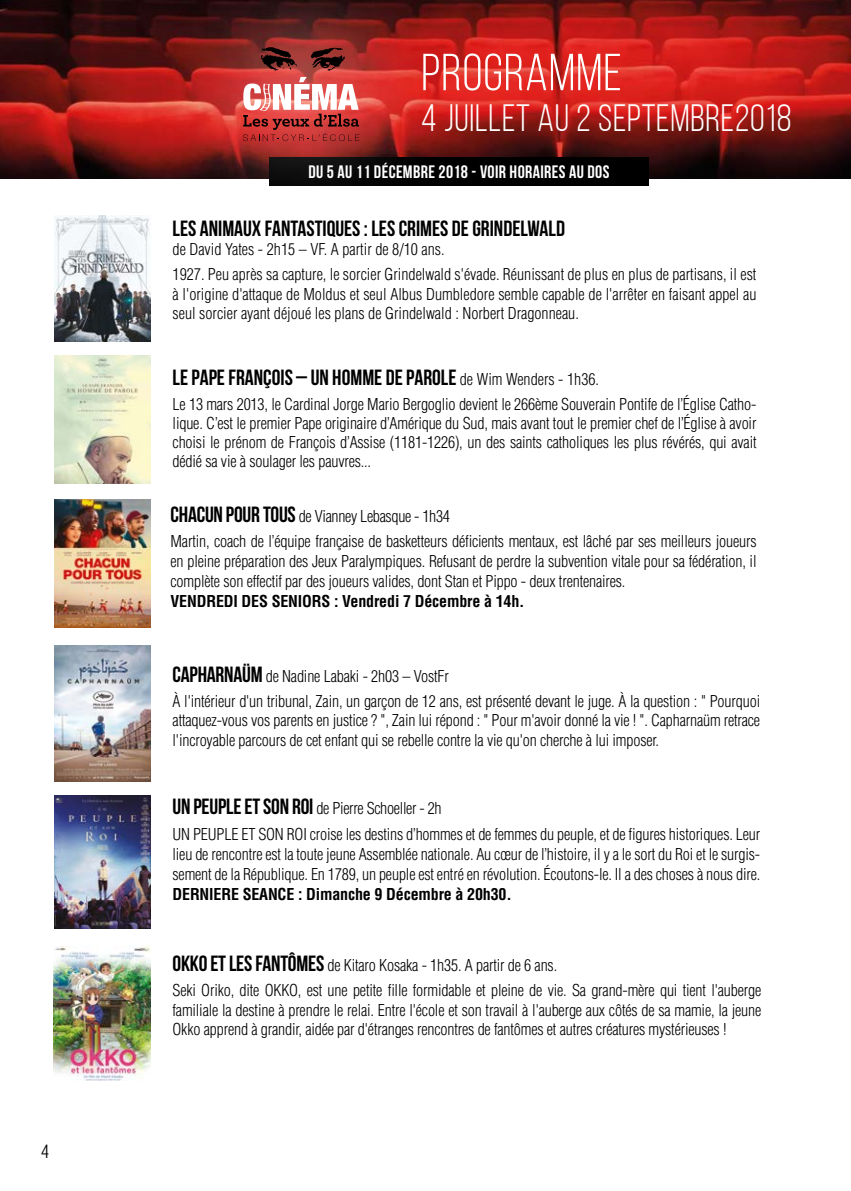
<style>
.page{position:relative;width:851px;height:1191px;background:#fff}
.page>*{position:absolute;margin:0;border:0;box-sizing:border-box;transform-origin:0 0}
.t1{font:52px "Bebas Neue";letter-spacing:.02em;color:#fff}
.t2{font:38px "Bebas Neue";letter-spacing:.02em;color:#fff}
.t3{font:700 22px "Bebas Neue";color:#000}
.t4{font:700 18px "Bebas Neue";letter-spacing:.02em;color:#fff}
.t5{font:300 condensed 18px "Helvetica LT Std";color:#000}
.t6{font:300 condensed 16px/19.2px "Helvetica LT Std";letter-spacing:-.01em;color:#000}
.t7{font:700 condensed 16px "Helvetica LT Std";letter-spacing:-.01em;color:#000}
.s1{font-family:"Helvetica LT Std";font-weight:300;font-stretch:condensed;font-size:16px}
.s2{font-family:"Bebas Neue";font-weight:700;font-stretch:normal;font-size:22px}
</style>
<div class="page">
<img style="left:0;top:0;width:850px;height:178px">
<div style="left:269px;top:157px;width:379px;height:28px;background:#000"></div>
<svg style="left:159px;top:0;width:282px;height:186px;background:#822321"></svg>
<svg style="left:311px;top:48px;width:33px;height:23px"></svg>
<svg style="left:260px;top:47px;width:37px;height:24px"></svg>
<svg style="left:243px;top:77px;width:116px;height:64px"></svg>
<img style="left:54px;top:499px;width:97px;height:128px">
<img style="left:54px;top:795px;width:97px;height:133px">
<img style="left:54px;top:645px;width:97px;height:136px">
<img style="left:54px;top:945px;width:97px;height:135px">
<img style="left:54px;top:215px;width:96px;height:126px">
<img style="left:54px;top:356px;width:97px;height:127px">
<p class="t5" style="left:41px;top:1140px;width:9px">4</p>
<h1 class="t1" style="left:421px;top:44px;width:202px">PROGRAMME</h1>
<h2 class="t2" style="left:421px;top:98px;width:372px">4 JUILLET AU 2 SEPTEMBRE2018</h2>
<p class="t4" style="left:308px;top:162px;width:302px">DU 5 AU 11 DÉCEMBRE 2018 - VOIR HORAIRES AU DOS</p>
<h3 class="t3" style="left:172px;top:216px;width:394px">LES ANIMAUX FANTASTIQUES : LES CRIMES DE GRINDELWALD</h3>
<p class="t6" style="left:172px;top:237px;width:585px;line-height:24.8px">de David Yates - 2h15 – VF. A partir de 8/10 ans.<br>1927. Peu après sa capture, le sorcier Grindelwald s'évade. Réunissant de plus en plus de partisans, il est</p>
<p class="t6" style="left:172px;top:284px;width:585px">à l'origine d'attaque de Moldus et seul Albus Dumbledore semble capable de l'arrêter en faisant appel au seul sorcier ayant déjoué les plans de Grindelwald : Norbert Dragonneau.</p>
<h3 class="t3" style="left:172px;top:365px;width:428px">LE PAPE FRANÇOIS – UN HOMME DE PAROLE <span class="s1">de Wim Wenders - 1h36.</span></h3>
<p class="t6" style="left:172px;top:394px;width:585px;text-align:justify">Le 13 mars 2013, le Cardinal Jorge Mario Bergoglio devient le 266ème Souverain Pontife de l’Église Catho&shy;lique. C’est le premier Pape originaire d’Amérique du Sud, mais avant tout le premier chef de l’Église à avoir choisi le prénom de François d’Assise (1181-1226), un des saints catholiques les plus révérés, qui avait dédié sa vie à soulager les pauvres...</p>
<p class="t6" style="left:170px;top:503px;width:587px;line-height:25.6px"><span class="s2">CHACUN POUR TOUS</span> de Vianney Lebasque - 1h34<br>Martin, coach de l’équipe française de basketteurs déficients mentaux, est lâché par ses meilleurs joueurs</p>
<p class="t6" style="left:170px;top:551px;width:587px;line-height:20px">en pleine préparation des Jeux Paralympiques. Refusant de perdre la subvention vitale pour sa fédération, il complète son effectif par des joueurs valides, dont Stan et Pippo - deux trentenaires.</p>
<p class="t7" style="left:170px;top:591px;width:355px">VENDREDI DES SENIORS : Vendredi 7 Décembre à 14h.</p>
<p class="t6" style="left:172px;top:664px;width:589px;line-height:24.8px"><span class="s2">CAPHARNAÜM</span> de Nadine Labaki - 2h03 – VostFr<br>À l'intérieur d'un tribunal, Zain, un garçon de 12 ans, est présenté devant le juge. À la question : " Pourquoi</p>
<p class="t6" style="left:172px;top:711px;width:589px">attaquez-vous vos parents en justice ? ", Zain lui répond : " Pour m'avoir donné la vie ! ". Capharnaüm retrace l'incroyable parcours de cet enfant qui se rebelle contre la vie qu'on cherche à lui imposer.</p>
<p class="t6" style="left:172px;top:795px;width:589px;line-height:25.6px"><span class="s2">UN PEUPLE ET SON ROI</span> de Pierre Schoeller - 2h<br>UN PEUPLE ET SON ROI croise les destins d’hommes et de femmes du peuple, et de figures historiques. Leur</p>
<p class="t6" style="left:172px;top:843px;width:589px;line-height:20px">lieu de rencontre est la toute jeune Assemblée nationale. Au cœur de l’histoire, il y a le sort du Roi et le surgis&shy;sement de la République. En 1789, un peuple est entré en révolution. Écoutons-le. Il a des choses à nous dire.</p>
<p class="t7" style="left:172px;top:883px;width:341px">DERNIERE SEANCE : Dimanche 9 Décembre à 20h30.</p>
<p class="t6" style="left:172px;top:953px;width:590px;line-height:24.8px"><span class="s2">OKKO ET LES FANTÔMES</span> de Kitaro Kosaka - 1h35. A partir de 6 ans.<br>Seki Oriko, dite OKKO, est une petite fille formidable et pleine de vie. Sa grand-mère qui tient l'auberge</p>
<p class="t6" style="left:172px;top:1000px;width:590px">familiale la destine à prendre le relai. Entre l'école et son travail à l'auberge aux côtés de sa mamie, la jeune<br>Okko apprend à grandir, aidée par d'étranges rencontres de fantômes et autres créatures mystérieuses !</p>
</div>
